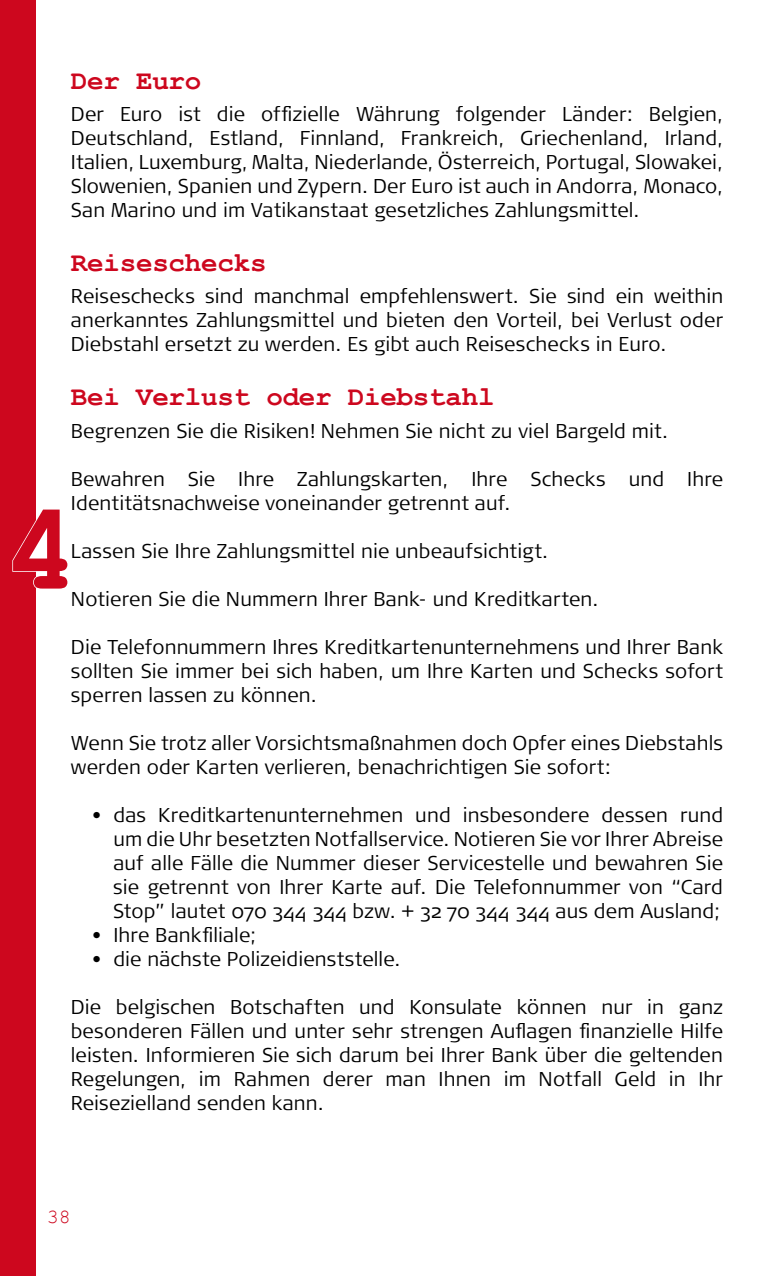
<style>
.page{position:relative;width:780px;height:1276px;background:#fff}
.page>*{position:absolute;margin:0;border:0;box-sizing:border-box;transform-origin:0 0}
.t1{font:700 125px "Courier New";color:#cd071e}
.t2{font:700 27.5px "Courier New";letter-spacing:-.01em;color:#cd071e}
.t3{font:300 20px/24px "Signa OT";letter-spacing:.01em;color:#000;text-align:justify}
.t4{font:20px "Courier New";color:#cd071e}
</style>
<div class="page">
<div style="left:0;top:0;width:35px;height:1276px;background:#cd071e"></div>
<svg style="left:12px;top:507px;width:24px;height:83px"></svg>
<h2 class="t2" style="left:71px;top:63px;width:132px">Der Euro</h2>
<p class="t3" style="left:71px;top:102px;width:654px">Der Euro ist die offizielle Währung folgender Länder: Belgien, Deutschland, Estland, Finnland, Frankreich, Griechenland, Irland, Italien, Luxemburg, Malta, Niederlande, Österreich, Portugal, Slowakei, Slowenien, Spanien und Zypern. Der Euro ist auch in Andorra, Monaco, San Marino und im Vatikanstaat gesetzliches Zahlungsmittel.</p>
<h2 class="t2" style="left:71px;top:245px;width:197px">Reiseschecks</h2>
<p class="t3" style="left:71px;top:284px;width:653px">Reiseschecks sind manchmal empfehlenswert. Sie sind ein weithin anerkanntes Zahlungsmittel und bieten den Vorteil, bei Verlust oder Diebstahl ersetzt zu werden. Es gibt auch Reiseschecks in Euro.</p>
<h2 class="t2" style="left:71px;top:380px;width:425px">Bei Verlust oder Diebstahl</h2>
<p class="t3" style="left:71px;top:419px;width:598px">Begrenzen Sie die Risiken! Nehmen Sie nicht zu viel Bargeld mit.</p>
<p class="t3" style="left:71px;top:467px;width:653px">Bewahren Sie Ihre Zahlungskarten, Ihre Schecks und Ihre<br>Identitätsnachweise voneinander getrennt auf.</p>
<p class="t3" style="left:71px;top:539px;width:479px">Lassen Sie Ihre Zahlungsmittel nie unbeaufsichtigt.</p>
<p class="t3" style="left:71px;top:587px;width:529px">Notieren Sie die Nummern Ihrer Bank- und Kreditkarten.</p>
<p class="t3" style="left:71px;top:635px;width:653px">Die Telefonnummern Ihres Kreditkartenunternehmens und Ihrer Bank sollten Sie immer bei sich haben, um Ihre Karten und Schecks sofort sperren lassen zu können.</p>
<p class="t3" style="left:71px;top:731px;width:653px">Wenn Sie trotz aller Vorsichtsmaßnahmen doch Opfer eines Diebstahls werden oder Karten verlieren, benachrichtigen Sie sofort:</p>
<p class="t3" style="left:113px;top:803px;width:611px;text-indent:-21px">• das Kreditkartenunternehmen und insbesondere dessen rund um die Uhr besetzten Notfallservice. Notieren Sie vor Ihrer Abreise auf alle Fälle die Nummer dieser Servicestelle und bewahren Sie sie getrennt von Ihrer Karte auf. Die Telefonnummer von “Card Stop” lautet 070 344 344 bzw. + 32 70 344 344 aus dem Ausland;</p>
<p class="t3" style="left:92px;top:923px;width:165px">• Ihre Bankfiliale;</p>
<p class="t3" style="left:92px;top:947px;width:310px">• die nächste Polizeidienststelle.</p>
<p class="t3" style="left:71px;top:995px;width:654px">Die belgischen Botschaften und Konsulate können nur in ganz besonderen Fällen und unter sehr strengen Auflagen finanzielle Hilfe leisten. Informieren Sie sich darum bei Ihrer Bank über die geltenden Regelungen, im Rahmen derer man Ihnen im Notfall Geld in Ihr Reisezielland senden kann.</p>
<h1 class="t1" style="left:4px;top:472px;width:77px">4</h1>
<p class="t4" style="left:47px;top:1204px;width:25px">38</p>
</div>
